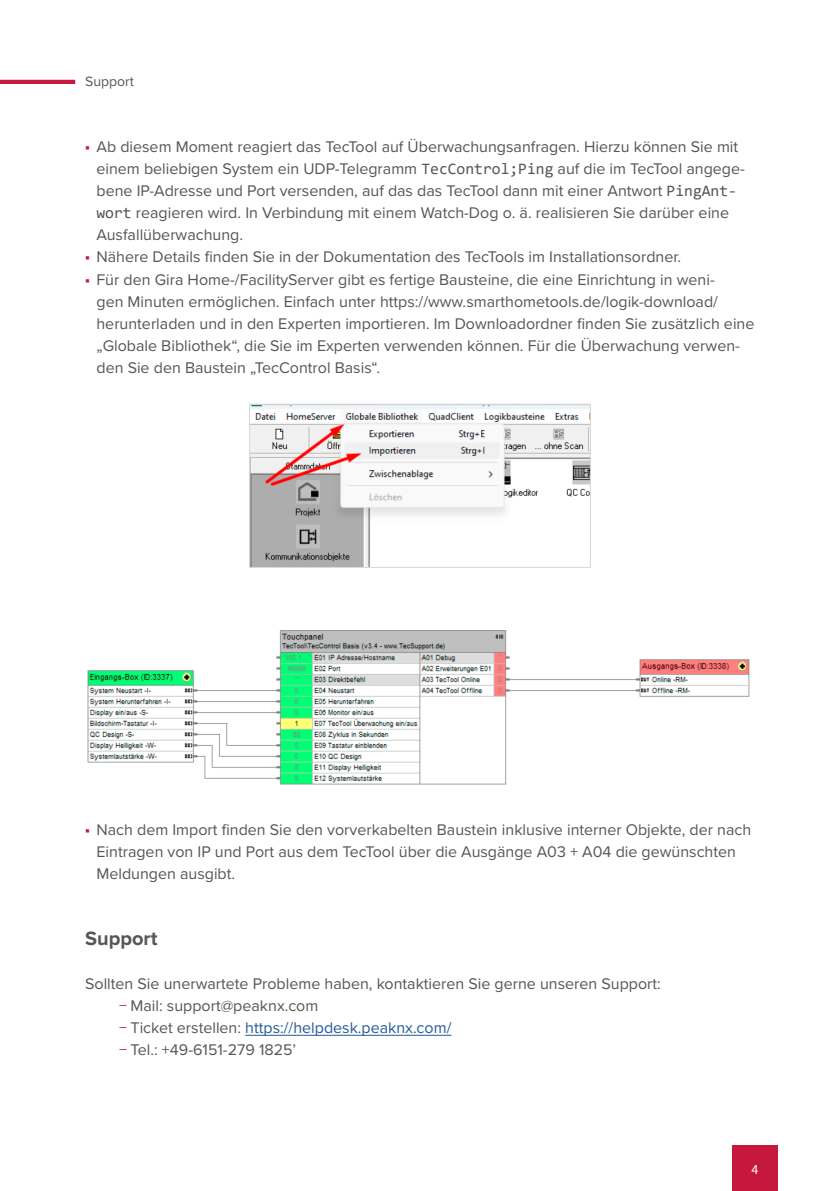
<style>
.page{position:relative;width:840px;height:1191px;background:#fff}
.page>*{position:absolute;margin:0;border:0;box-sizing:border-box;transform-origin:0 0}
.Überschrift_Ebene_1__80___Schwarz__DE{font:700 20px "Proxima Nova";color:#565655}
.Fließtext_8pt__80__Schwarz{font:16px/22px "Proxima Nova";color:#565655}
.t1{font:16px "Proxima Nova";color:#255b9a}
.t2{font:14px "Proxima Nova";color:#565655}
.t3{font:14px "Source Sans Pro";color:#fff}
.s1{font-family:"Source Sans Pro";color:#c6183d}
.s2{font-family:"Consolas"}
.s3{color:#c6183d}
.s4{color:#565655}
</style>
<div class="page">
<hr style="left:0;top:80px;width:75px;height:4px;background:#c6183d">
<div style="left:731px;top:1145px;width:46px;height:46px;background:#c6183d"></div>
<hr style="left:245px;top:1034px;width:206px;height:1px;background:#255b9a">
<img style="left:251px;top:406px;width:337px;height:160px">
<div style="left:249px;top:404px;width:341px;height:164px;border:1px solid #dadad9"></div>
<img style="left:87px;top:630px;width:663px;height:155px">
<p class="t2" style="left:85px;top:71px;width:50px">Support</p>
<p class="Fließtext_8pt__80__Schwarz" style="left:96px;top:135px;width:649px;text-indent:-11px"><span class="s1">■</span> Ab diesem Moment reagiert das TecTool auf Überwachungsanfragen. Hierzu können Sie mit einem beliebigen System ein UDP-Telegramm <span class="s2">TecControl;Ping</span> auf die im TecTool angege&shy;bene IP-Adresse und Port versenden, auf das das TecTool dann mit einer Antwort <span class="s2">PingAnt&shy;wort</span> reagieren wird. In Verbindung mit einem Watch-Dog o. ä. realisieren Sie darüber eine Ausfallüberwachung.</p>
<p class="Fließtext_8pt__80__Schwarz" style="left:85px;top:245px;width:597px"><span class="s1">■</span> Nähere Details finden Sie in der Dokumentation des TecTools im Installationsordner.</p>
<p class="Fließtext_8pt__80__Schwarz" style="left:96px;top:267px;width:659px;text-indent:-11px"><span class="s1">■</span> Für den Gira Home-/FacilityServer gibt es fertige Bausteine, die eine Einrichtung in weni-<br>gen Minuten ermöglichen. Einfach unter https://www.smarthometools.de/logik-download/ herunterladen und in den Experten importieren. Im Downloadordner finden Sie zusätzlich eine „Globale Bibliothek“, die Sie im Experten verwenden können. Für die Überwachung verwen&shy;den Sie den Baustein „TecControl Basis“.</p>
<p class="Fließtext_8pt__80__Schwarz" style="left:96px;top:817px;width:656px;text-indent:-11px"><span class="s1">■</span> Nach dem Import finden Sie den vorverkabelten Baustein inklusive interner Objekte, der nach<br>Eintragen von IP und Port aus dem TecTool über die Ausgänge A03 + A04 die gewünschten<br>Meldungen ausgibt.</p>
<p class="Überschrift_Ebene_1__80___Schwarz__DE" style="left:85px;top:923px;width:74px">Support</p>
<p class="Fließtext_8pt__80__Schwarz" style="left:85px;top:971px;width:577px">Sollten Sie unerwartete Probleme haben, kontaktieren Sie gerne unseren Support:</p>
<p class="Fließtext_8pt__80__Schwarz" style="left:119px;top:993px;width:201px"><span class="s3">−</span> Mail: support@peaknx.com</p>
<p class="t1" style="left:119px;top:1015px;width:333px"><span class="s3">−</span> <span class="s4">Ticket erstellen:</span> https://helpdesk.peaknx.com/</p>
<p class="Fließtext_8pt__80__Schwarz" style="left:119px;top:1037px;width:178px"><span class="s3">−</span> Tel.: +49-6151-279 1825’</p>
<p class="t3" style="left:751px;top:1160px;width:8px">4</p>
</div>
